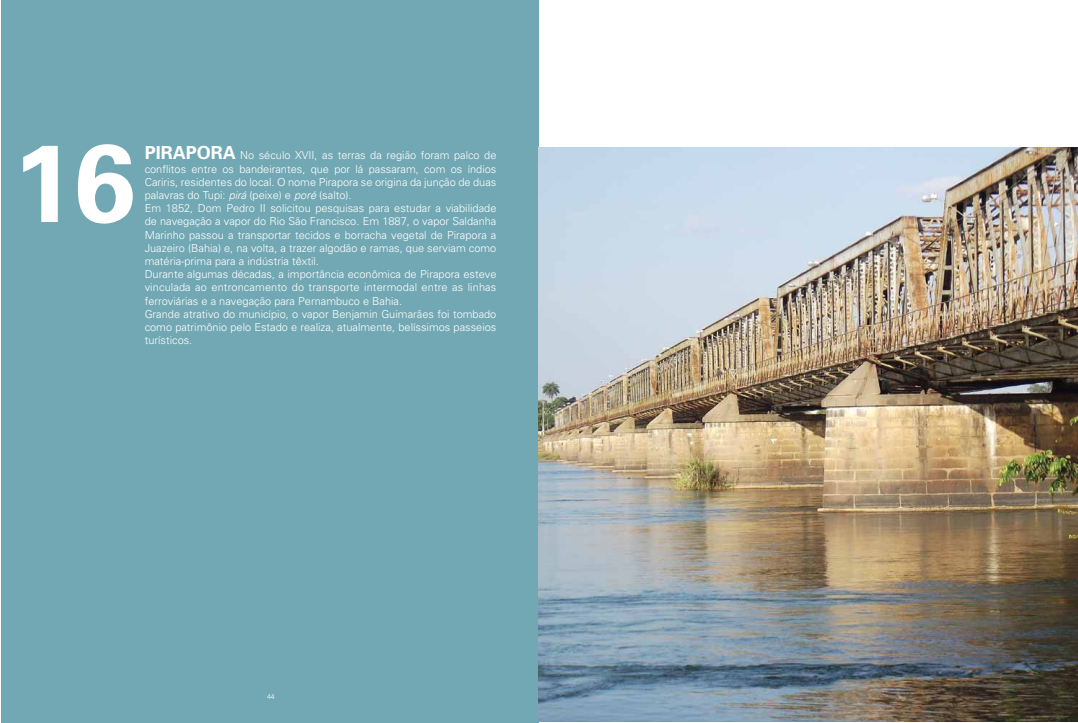
<style>
.page{position:relative;width:1078px;height:723px;background:#fff}
.page>*{position:absolute;margin:0;border:0;box-sizing:border-box;transform-origin:0 0}
.t1{font:700 110px "Univers";color:#fff}
.t2{font:300 11px/13.2px "Univers";color:#fff}
.t3{font:300 7px "Univers";color:#fff}
.s1{font-weight:700;font-size:18px}
.s2{font-family:"Univers LT";font-style:italic}
</style>
<div class="page">
<div style="left:1px;top:0;width:538px;height:723px;background:#72a8b3"></div>
<img style="left:539px;top:147px;width:538px;height:574px">
<h1 class="t1" style="left:13px;top:112px;width:124px">16</h1>
<p class="t2" style="left:145px;top:149px;width:353px"><span class="s1">PIRAPORA</span> No século XVII, as terras da região foram palco de conflitos entre os bandeirantes, que por lá passaram, com os índios Cariris, residentes do local. O nome Pirapora se origina da junção de duas palavras do Tupi: <span class="s2">pirá</span> (peixe) e <span class="s2">poré</span> (salto).<br>Em 1852, Dom Pedro II solicitou pesquisas para estudar a viabilidade de navegação a vapor do Rio São Francisco. Em 1887, o vapor Saldanha Marinho passou a transportar tecidos e borracha vegetal de Pirapora a Juazeiro (Bahia) e, na volta, a trazer algodão e ramas, que serviam como matéria-prima para a indústria têxtil.<br>Durante algumas décadas, a importância econômica de Pirapora esteve vinculada ao entroncamento do transporte intermodal entre as linhas ferroviárias e a navegação para Pernambuco e Bahia.<br>Grande atrativo do município, o vapor Benjamin Guimarães foi tombado como patrimônio pelo Estado e realiza, atualmente, belíssimos passeios turísticos.</p>
<p class="t3" style="left:267px;top:693px;width:9px">44</p>
</div>
